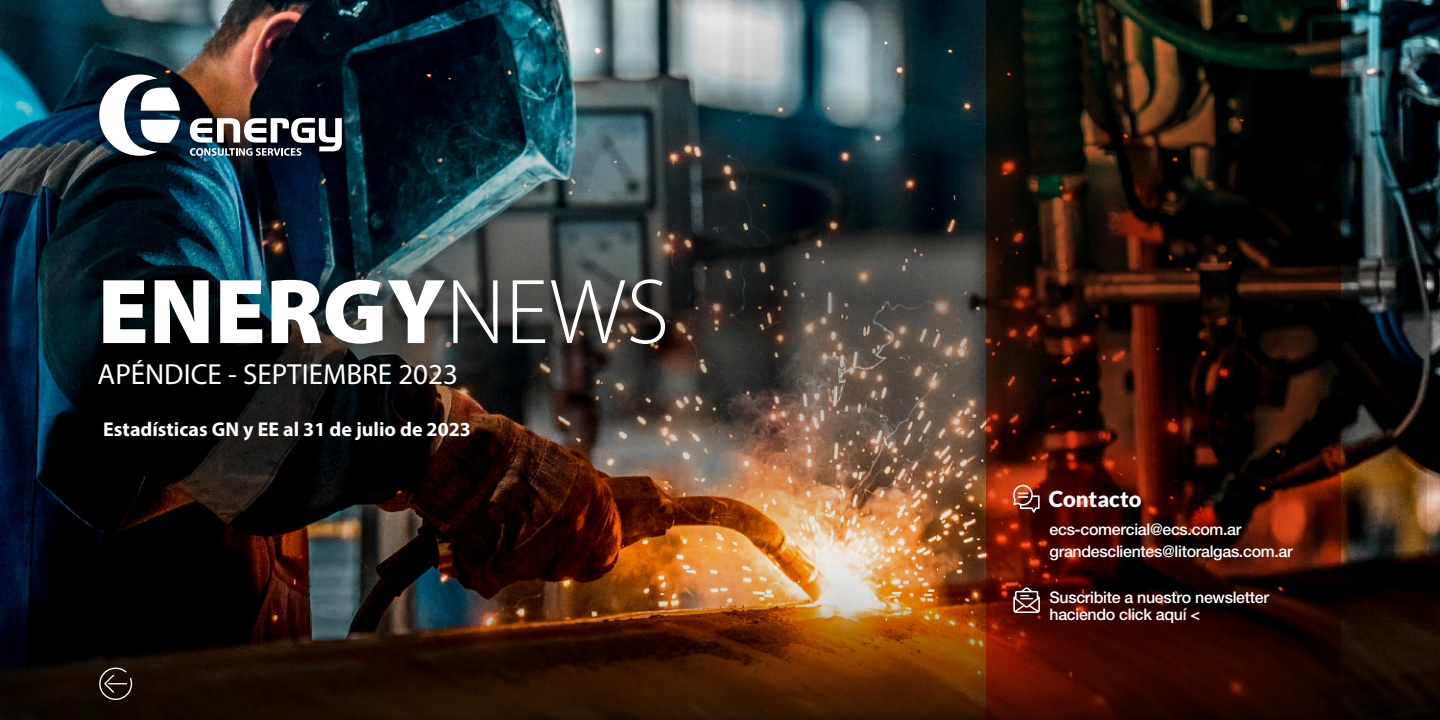
<style>
.page{position:relative;width:1440px;height:720px;background:#fff}
.page>*{position:absolute;margin:0;border:0;box-sizing:border-box;transform-origin:0 0}
.t1{font:900 93px "Myriad Pro";color:#fff}
.t2{font:29.1px "Myriad Pro";color:#fff}
.t3{font:900 22px "Lato";color:#fff}
.t4{font:700 20px "Myriad Pro";color:#fff}
.t5{font:500 16px/22.7px "Helvetica Neue 65";letter-spacing:-.02em;color:#fff}
.s1{font-weight:300}
</style>
<div class="page">
<img style="left:0;top:0;width:1440px;height:516px">
<img style="left:0;top:16px;width:1427px;height:500px">
<div style="left:84px;top:59px;width:274px;height:112px;background:#000;opacity:.6"></div>
<svg style="left:190px;top:118px;width:152px;height:38px"></svg>
<svg style="left:99px;top:75px;width:81px;height:81px"></svg>
<svg style="left:986px;top:0;width:355px;height:516px;background:#220f06"></svg>
<img style="left:0;top:516px;width:1440px;height:71px">
<svg style="left:0;top:587px;width:1440px;height:133px;background:#371807"></svg>
<div style="left:78px;top:255px;width:611px;height:113px;background:#000;opacity:.3"></div>
<div style="left:76px;top:338px;width:404px;height:71px;background:#000;opacity:.45"></div>
<svg style="left:1013px;top:485px;width:27px;height:28px"></svg>
<svg style="left:1013px;top:587px;width:27px;height:26px"></svg>
<div style="left:80px;top:398px;width:413px;height:64px;background:#000;opacity:.75"></div>
<svg style="left:99px;top:668px;width:33px;height:32px"></svg>
<h1 class="t1" style="left:98px;top:250px;width:573px">ENERGY<span class="s1">NEWS</span></h1>
<h2 class="t2" style="left:98px;top:356px;width:362px">APÉNDICE - SEPTIEMBRE 2023</h2>
<p class="t4" style="left:103px;top:416px;width:369px">Estadísticas GN y EE al 31 de julio de 2023</p>
<h3 class="t3" style="left:1049px;top:486px;width:94px">Contacto</h3>
<p class="t5" style="left:1050px;top:517px;width:245px">ecs-comercial@ecs.com.ar grandesclientes@litoralgas.com.ar</p>
<p class="t5" style="left:1050px;top:589px;width:221px;line-height:17px">Suscribite a nuestro newsletter haciendo click aquí &lt;</p>
</div>
